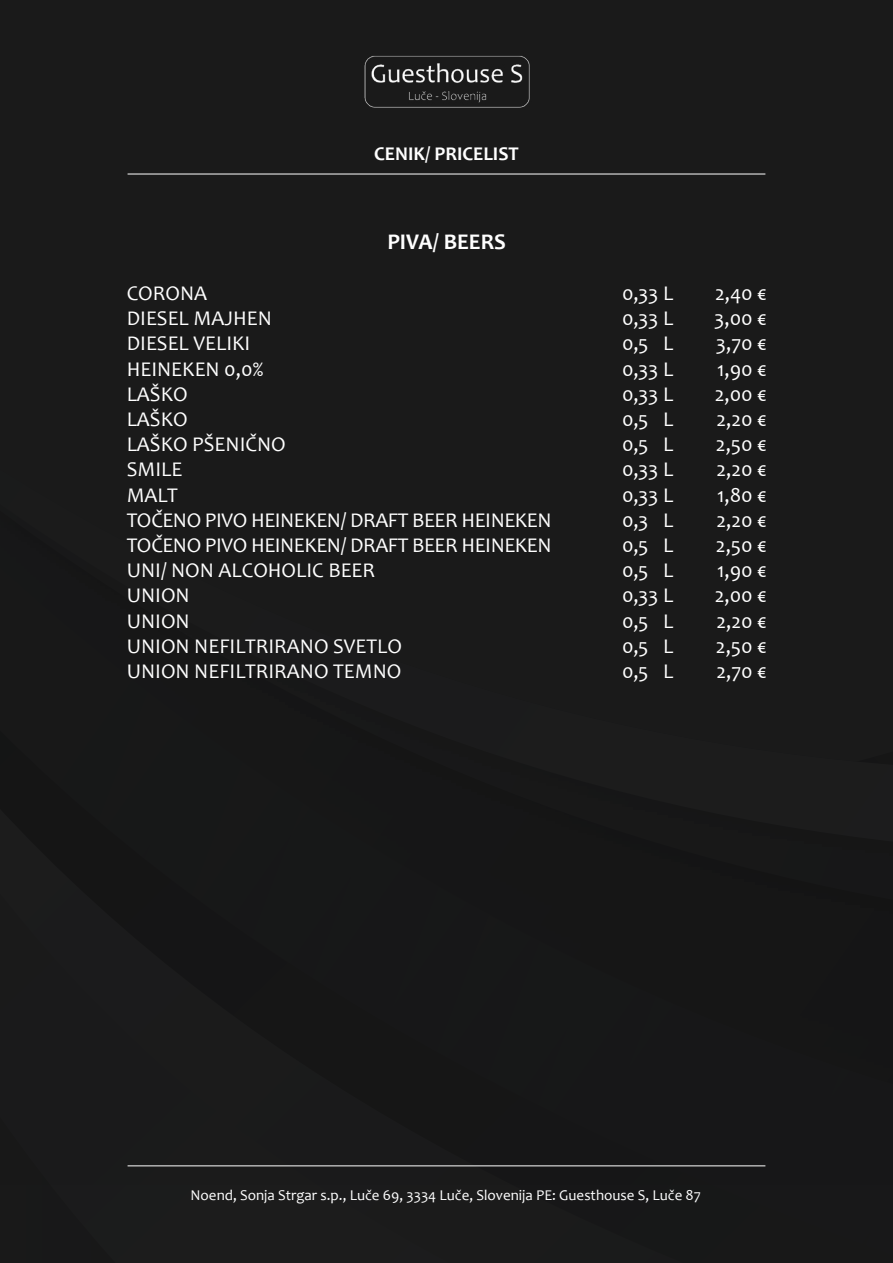
<style>
.page{position:relative;width:893px;height:1263px;background:#fff}
.page>*{position:absolute;margin:0;border:0;box-sizing:border-box;transform-origin:0 0}
.t1{font:700 22.5px "Candara";color:#fff}
.t2{font:21px/25.2px "Candara";color:#fff;text-align:justify}
.t3{font:700 19.5px "Candara";color:#fff}
.t4{font:15px "Candara";color:#fff}
</style>
<div class="page">
<div style="left:0;top:0;width:390px;height:90px;background:#1a1a1a"></div>
<div style="left:521px;top:0;width:372px;height:90px;background:#1a1a1a"></div>
<div style="left:801px;top:110px;width:92px;height:1153px;background:#1a1a1a"></div>
<div style="left:0;top:90px;width:801px;height:1173px;background:#1a1a1a"></div>
<div style="left:0;top:821px;width:155px;height:340px;background:#1a1a1b"></div>
<div style="left:0;top:1161px;width:308px;height:102px;background:#1b1c1c"></div>
<img style="left:361px;top:53px;width:170px;height:56px">
<hr style="left:128px;top:174px;width:637px;height:1px;background:#fff">
<hr style="left:128px;top:1165px;width:637px;height:1px;background:#fff">
<p class="t3" style="left:374px;top:142px;width:146px">CENIK/ PRICELIST</p>
<p class="t1" style="left:387px;top:228px;width:120px">PIVA/ BEERS</p>
<p class="t2" style="left:127px;top:281px;width:426px;text-align:left">CORONA<br>DIESEL MAJHEN<br>DIESEL VELIKI<br>HEINEKEN 0,0%<br>LAŠKO<br>LAŠKO<br>LAŠKO PŠENIČNO<br>SMILE<br>MALT<br>TOČENO PIVO HEINEKEN/ DRAFT BEER HEINEKEN<br>TOČENO PIVO HEINEKEN/ DRAFT BEER HEINEKEN<br>UNI/ NON ALCOHOLIC BEER<br>UNION<br>UNION<br>UNION NEFILTRIRANO SVETLO<br>UNION NEFILTRIRANO TEMNO</p>
<p class="t2" style="left:622px;top:281px;width:53px">0,33 L 0,33 L 0,5 L 0,33 L 0,33 L 0,5 L 0,5 L 0,33 L 0,33 L 0,3 L 0,5 L 0,5 L 0,33 L 0,5 L 0,5 L 0,5 L</p>
<p class="t2" style="left:714px;top:281px;width:54px">2,40 € 3,00 € 3,70 € 1,90 € 2,00 € 2,20 € 2,50 € 2,20 € 1,80 € 2,20 € 2,50 € 1,90 € 2,00 € 2,20 € 2,50 € 2,70 €</p>
<p class="t4" style="left:190px;top:1186px;width:512px">Noend, Sonja Strgar s.p., Luče 69, 3334 Luče, Slovenija PE: Guesthouse S, Luče 87</p>
</div>
